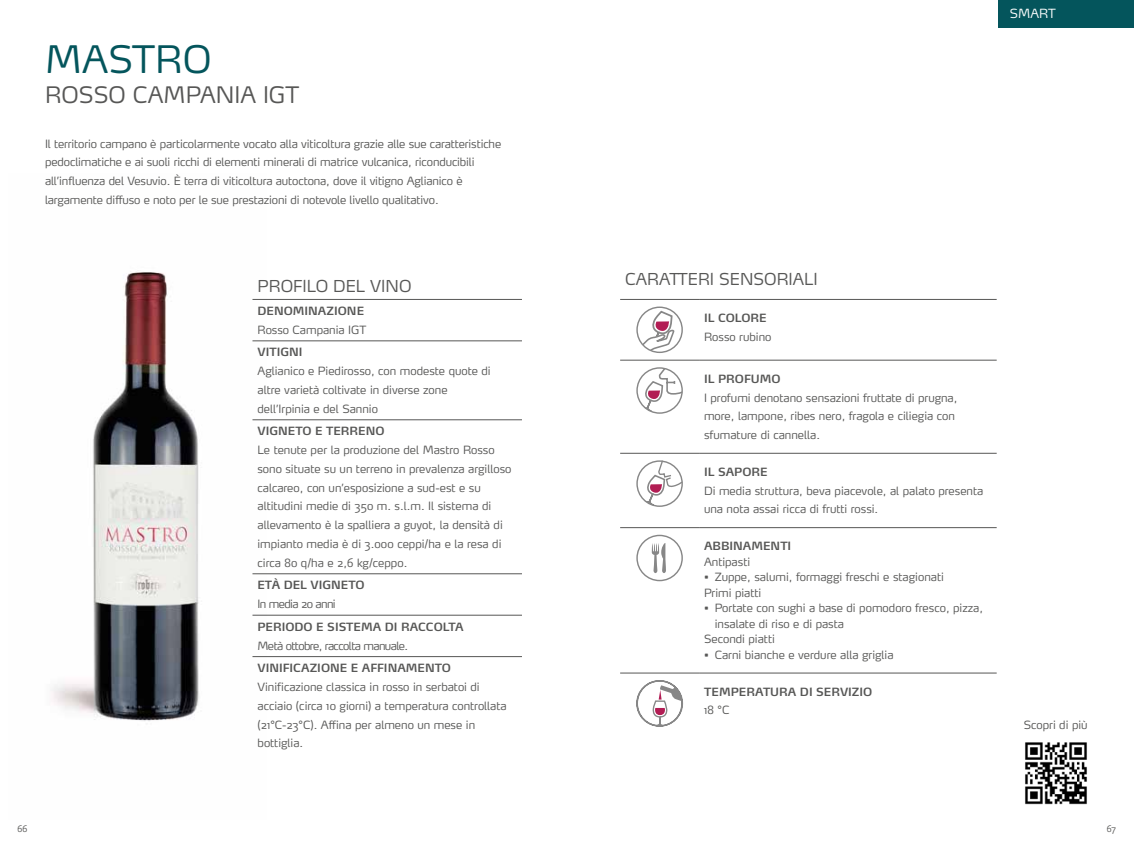
<style>
.page{position:relative;width:1134px;height:851px;background:#fff}
.page>*{position:absolute;margin:0;border:0;box-sizing:border-box;transform-origin:0 0}
.t1{font:300 37.5px "Max";color:#04555c}
.t2{font:300 22.5px "Max";color:#575756}
.t3{font:300 16.25px "Max";color:#575756}
.t4{font:300 12.5px "Max";color:#fff}
.t5{font:300 11.25px/18.8px "Max";color:#575756}
.t6{font:600 11.25px "Max";color:#575756}
.t7{font:300 11.25px "Max";letter-spacing:-.05em;color:#575756}
.t8{font:300 8.75px "Max";color:#575756}
</style>
<div class="page">
<img style="left:51px;top:272px;width:216px;height:449px">
<div style="left:999px;top:0;width:135px;height:27px;background:#04555c"></div>
<hr style="left:620px;top:299px;width:79px;height:1px;background:#575756">
<hr style="left:620px;top:360px;width:79px;height:1px;background:#575756">
<hr style="left:699px;top:360px;width:298px;height:1px;background:#575756">
<hr style="left:620px;top:453px;width:79px;height:1px;background:#575756">
<hr style="left:699px;top:453px;width:298px;height:1px;background:#575756">
<hr style="left:620px;top:527px;width:79px;height:1px;background:#575756">
<hr style="left:699px;top:527px;width:298px;height:1px;background:#575756">
<hr style="left:620px;top:672px;width:79px;height:1px;background:#575756">
<hr style="left:699px;top:672px;width:298px;height:1px;background:#575756">
<hr style="left:699px;top:299px;width:298px;height:1px;background:#575756">
<svg style="left:638px;top:309px;width:36px;height:43px"></svg>
<div style="left:636px;top:306px;width:47px;height:47px;border:1px solid #878787;border-radius:50%"></div>
<div style="left:636px;top:367px;width:47px;height:47px;border:1px solid #878787;border-radius:50%"></div>
<svg style="left:640px;top:368px;width:42px;height:45px"></svg>
<svg style="left:642px;top:460px;width:41px;height:46px"></svg>
<div style="left:636px;top:534px;width:47px;height:47px;border:1px solid #878787;border-radius:50%"></div>
<svg style="left:652px;top:543px;width:14px;height:30px"></svg>
<svg style="left:636px;top:680px;width:47px;height:47px"></svg>
<img style="left:1025px;top:742px;width:62px;height:63px">
<hr style="left:252px;top:299px;width:270px;height:1px;background:#575756">
<hr style="left:252px;top:340px;width:270px;height:1px;background:#575756">
<hr style="left:252px;top:419px;width:270px;height:1px;background:#575756">
<hr style="left:252px;top:573px;width:270px;height:1px;background:#575756">
<hr style="left:252px;top:614px;width:270px;height:1px;background:#575756">
<hr style="left:252px;top:656px;width:270px;height:1px;background:#575756">
<h1 class="t1" style="left:45px;top:36px;width:168px">MASTRO</h1>
<h2 class="t2" style="left:45px;top:81px;width:256px">ROSSO CAMPANIA IGT</h2>
<p class="t5" style="left:45px;top:134px;width:458px">Il territorio campano è particolarmente vocato alla viticoltura grazie alle sue caratteristiche pedoclimatiche e ai suoli ricchi di elementi minerali di matrice vulcanica, riconducibili all’influenza del Vesuvio. È terra di viticoltura autoctona, dove il vitigno Aglianico è largamente diffuso e noto per le sue prestazioni di notevole livello qualitativo.</p>
<h3 class="t3" style="left:257px;top:276px;width:155px">PROFILO DEL VINO</h3>
<p class="t6" style="left:257px;top:304px;width:108px">DENOMINAZIONE</p>
<p class="t5" style="left:257px;top:320px;width:110px">Rosso Campania IGT</p>
<p class="t6" style="left:257px;top:345px;width:47px">VITIGNI</p>
<p class="t5" style="left:257px;top:361px;width:235px">Aglianico e Piedirosso, con modeste quote di altre varietà coltivate in diverse zone dell’Irpinia e del Sannio</p>
<p class="t6" style="left:257px;top:424px;width:129px">VIGNETO E TERRENO</p>
<p class="t5" style="left:257px;top:440px;width:255px">Le tenute per la produzione del Mastro Rosso sono situate su un terreno in prevalenza argilloso calcareo, con un’esposizione a sud-est e su altitudini medie di 350 m. s.l.m. Il sistema di allevamento è la spalliera a guyot, la densità di impianto media è di 3.000 ceppi/ha e la resa di circa 80 q/ha e 2,6 kg/ceppo.</p>
<p class="t6" style="left:257px;top:578px;width:109px">ETÀ DEL VIGNETO</p>
<p class="t7" style="left:257px;top:597px;width:80px">In media 20 anni</p>
<p class="t6" style="left:257px;top:619px;width:208px">PERIODO E SISTEMA DI RACCOLTA</p>
<p class="t7" style="left:257px;top:638px;width:152px">Metà ottobre, raccolta manuale.</p>
<p class="t6" style="left:257px;top:661px;width:195px">VINIFICAZIONE E AFFINAMENTO</p>
<p class="t5" style="left:257px;top:677px;width:251px">Vinificazione classica in rosso in serbatoi di acciaio (circa 10 giorni) a temperatura controllata (21°C-23°C). Affina per almeno un mese in bottiglia.</p>
<p class="t4" style="left:1010px;top:5px;width:47px">SMART</p>
<h3 class="t3" style="left:625px;top:269px;width:194px">CARATTERI SENSORIALI</h3>
<p class="t6" style="left:704px;top:311px;width:64px">IL COLORE</p>
<p class="t5" style="left:704px;top:327px;width:69px">Rosso rubino</p>
<p class="t6" style="left:704px;top:371px;width:78px">IL PROFUMO</p>
<p class="t5" style="left:704px;top:388px;width:255px">I profumi denotano sensazioni fruttate di prugna, more, lampone, ribes nero, fragola e ciliegia con sfumature di cannella.</p>
<p class="t6" style="left:704px;top:464px;width:65px">IL SAPORE</p>
<p class="t5" style="left:704px;top:481px;width:281px">Di media struttura, beva piacevole, al palato presenta una nota assai ricca di frutti rossi.</p>
<p class="t6" style="left:704px;top:539px;width:89px">ABBINAMENTI</p>
<p class="t5" style="left:704px;top:552px;width:48px">Antipasti</p>
<p class="t5" style="left:704px;top:569px;width:241px;line-height:15.5px">• Zuppe, salumi, formaggi freschi e stagionati<br>Primi piatti</p>
<p class="t5" style="left:704px;top:598px;width:281px">• Portate con sughi a base di pomodoro fresco, pizza,</p>
<p class="t5" style="left:715px;top:614px;width:131px">insalate di riso e di pasta</p>
<p class="t5" style="left:704px;top:629px;width:72px">Secondi piatti</p>
<p class="t5" style="left:704px;top:645px;width:191px">• Carni bianche e verdure alla griglia</p>
<p class="t6" style="left:704px;top:684px;width:170px">TEMPERATURA DI SERVIZIO</p>
<p class="t5" style="left:704px;top:700px;width:27px">18 °C</p>
<p class="t5" style="left:1024px;top:715px;width:65px">Scopri di più</p>
<p class="t8" style="left:17px;top:823px;width:11px">66</p>
<p class="t8" style="left:1107px;top:823px;width:11px">67</p>
</div>
